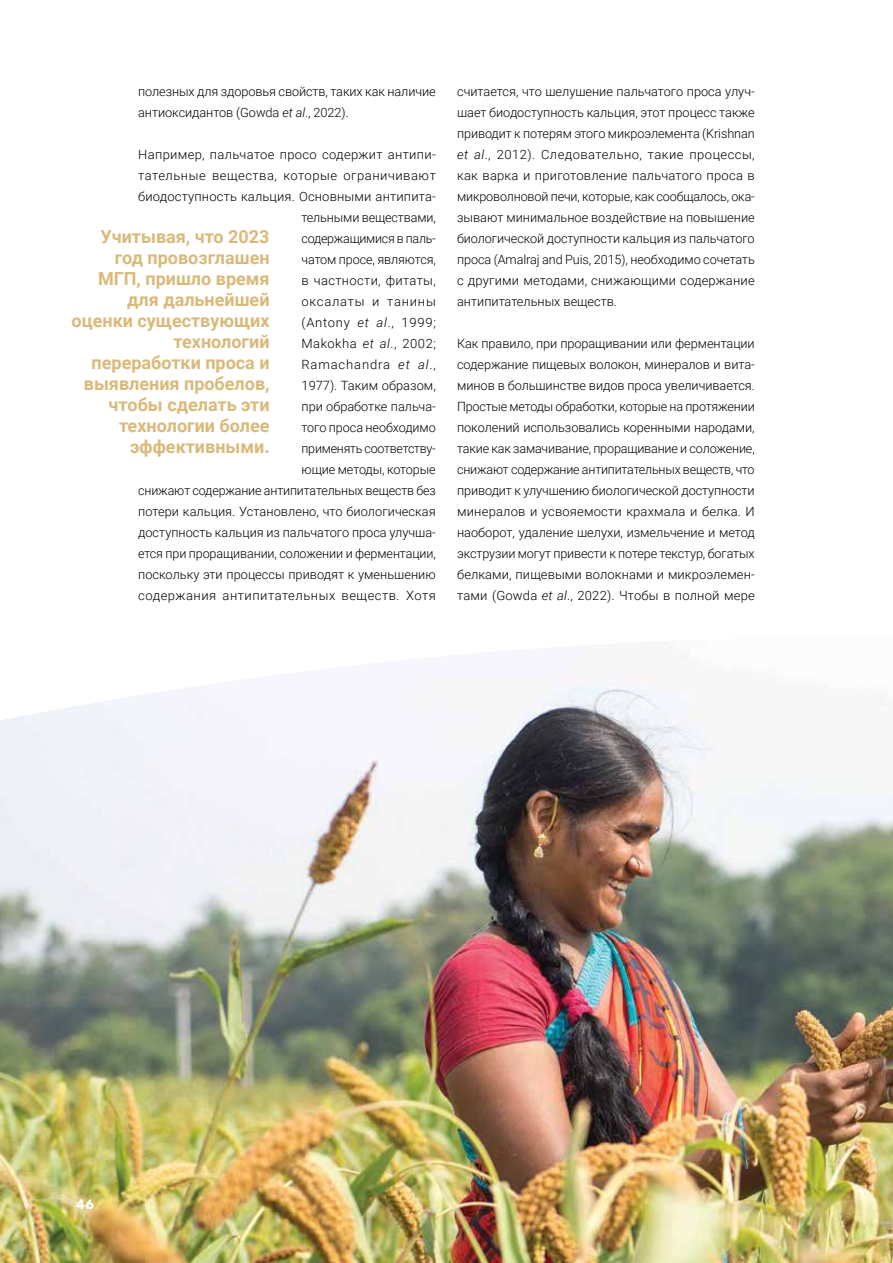
<style>
.page{position:relative;width:893px;height:1263px;background:#fff}
.page>*{position:absolute;margin:0;border:0;box-sizing:border-box;transform-origin:0 0}
.t1{font:700 18px/21px "Roboto";color:#daba7a;text-align:right}
.t2{font:300 13.5px "Rubik";color:#fff}
.t3{font:300 12.75px/21px "Roboto";color:#000;text-align:justify}
.s1{font-style:italic}
</style>
<div class="page">
<img style="left:0;top:641px;width:893px;height:622px">
<p class="t3" style="left:138px;top:80px;width:299px">полезных для здоровья свойств, таких как наличие антиоксидантов (Gowda <span class="s1">et al</span>., 2022).</p>
<p class="t3" style="left:138px;top:143px;width:299px;text-align:right">Например, пальчатое просо содержит антипи&shy;тательные вещества, которые ограничивают биодоступность кальция. Основными антипита&shy;тельными веществами,<br>содержащимися в паль-<br>чатом просе, являются,<br>в частности, фитаты,<br>оксалаты и танины<br>(Antony <span class="s1">et al</span>., 1999;<br>Makokha <span class="s1">et al</span>., 2002;<br>Ramachandra <span class="s1">et al</span>.,<br>1977). Таким образом,<br>при обработке пальча-<br>того проса необходимо<br>применять соответству-<br>ющие методы, которые<br>снижают содержание антипитательных веществ без потери кальция. Установлено, что биологическая доступность кальция из пальчатого проса улучша&shy;ется при проращивании, соложении и ферментации, поскольку эти процессы приводят к уменьшению содержания антипитательных веществ. Хотя</p>
<h1 class="t1" style="left:72px;top:225px;width:199px">Учитывая, что 2023 год провозглашен<br>МГП, пришло время для дальнейшей оценки существующих технологий переработки проса и выявления пробелов, чтобы сделать эти технологии более эффективными.</h1>
<p class="t3" style="left:457px;top:80px;width:299px">считается, что шелушение пальчатого проса улуч&shy;шает биодоступность кальция, этот процесс также приводит к потерям этого микроэлемента (Krishnan <span class="s1">et al</span>., 2012). Следовательно, такие процессы, как варка и приготовление пальчатого проса в микроволновой печи, которые, как сообщалось, ока&shy;зывают минимальное воздействие на повышение биологической доступности кальция из пальчатого проса (Amalraj and Puis, 2015), необходимо сочетать с другими методами, снижающими содержание антипитательных веществ.</p>
<p class="t3" style="left:457px;top:332px;width:299px">Как правило, при проращивании или ферментации содержание пищевых волокон, минералов и вита&shy;минов в большинстве видов проса увеличивается.<br>Простые методы обработки, которые на протяжении поколений использовались коренными народами, такие как замачивание, проращивание и соложение, снижают содержание антипитательных веществ, что приводит к улучшению биологической доступности минералов и усвояемости крахмала и белка. И наоборот, удаление шелухи, измельчение и метод экструзии могут привести к потере текстур, богатых белками, пищевыми волокнами и микроэлемен&shy;тами (Gowda <span class="s1">et al</span>., 2022). Чтобы в полной мере</p>
<p class="t2" style="left:76px;top:1195px;width:20px">46</p>
</div>
